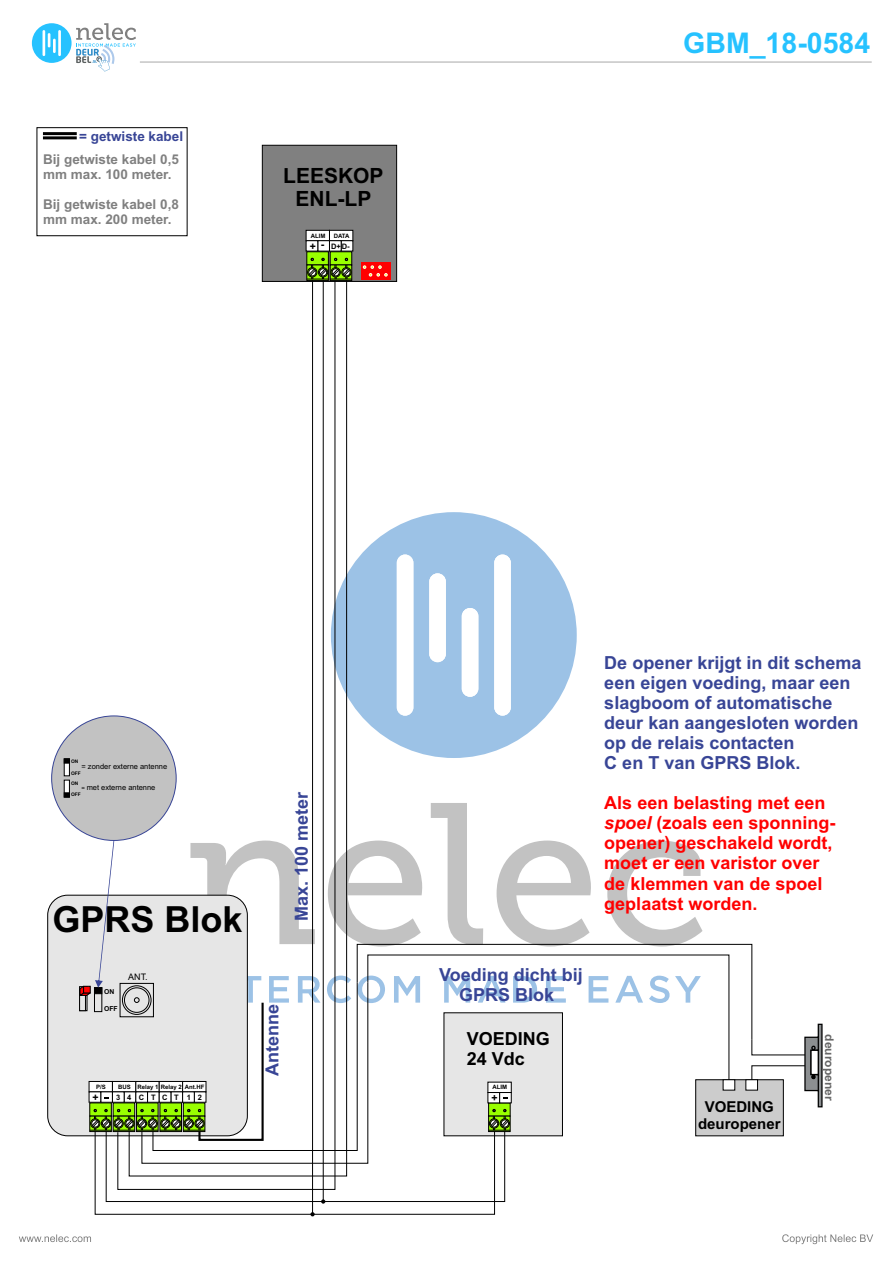
<style>
.page{position:relative;width:893px;height:1263px;background:#fff}
.page>*{position:absolute;margin:0;border:0;box-sizing:border-box;transform-origin:0 0}
.t1{font:700 36px "Arial";color:#000}
.t2{font:700 28.5px "Arial";color:#26c2ff}
.t3{font:700 21px/23.4px "Arial";color:#000;text-align:center}
.t4{font:700 18px/20.1px "Arial";color:#384596;text-align:center}
.t5{font:700 18px/20.1px "Arial";color:#f00}
.t6{font:700 18px/20.1px "Arial";color:#000}
.t7{font:700 15px/16.8px "Arial";color:#000;text-align:center}
.t8{font:700 13.5px/15.1px "Arial";color:#808080}
.t9{font:700 13.5px "Arial";color:#384596}
.t10{font:700 12px "Arial";color:#666}
.t11{font:700 10.5px "Arial";color:#000}
.t12{font:9px "Arial";color:#000}
.t13{font:7.5px "Arial";color:#000}
.t14{font:700 7.5px "Arial";letter-spacing:.91em;color:#000}
.t15{font:700 6.75px "Arial";color:#000}
.t16{font:700 6px "Arial";color:#000}
.t17{font:700 4.8px/9.8px "Arial";color:#000}
.s1{font-size:10.5px}
.s2{font-size:6px}
.s3{font-style:italic}
</style>
<div class="page">
<svg style="left:19px;top:1234px;width:72px;height:8px"></svg>
<svg style="left:782px;top:1234px;width:91px;height:10px"></svg>
<hr style="left:140px;top:61px;width:732px;height:2px;background:#ccc">
<svg style="left:347px;top:512px;width:230px;height:246px;fill:#9cc2e6"></svg>
<div style="left:397px;top:554px;width:16px;height:162px;background:#fff;border-radius:8px"></div>
<div style="left:429px;top:573px;width:17px;height:89px;background:#fff;border-radius:8px"></div>
<div style="left:494px;top:554px;width:17px;height:162px;background:#fff;border-radius:8px"></div>
<div style="left:462px;top:608px;width:16px;height:89px;background:#fff;border-radius:8px"></div>
<div style="left:32px;top:23px;width:40px;height:40px;background:#26c2ff;border-radius:50%"></div>
<hr style="left:43px;top:30px;width:2px;height:26px;background:#fff">
<svg style="left:48px;top:33px;width:2px;height:14px"></svg>
<hr style="left:58px;top:30px;width:3px;height:26px;background:#fff">
<hr style="left:53px;top:39px;width:3px;height:14px;background:#fff">
<svg style="left:76px;top:23px;width:60px;height:49px"></svg>
<div style="left:51px;top:715px;width:126px;height:126px;background:#c2c2c2;border:1px solid #384596;border-radius:50%"></div>
<svg style="left:262px;top:145px;width:135px;height:137px;background:#827f76"></svg>
<svg style="left:37px;top:127px;width:150px;height:109px"></svg>
<hr style="left:43px;top:132px;width:34px;height:3px;background:#000">
<hr style="left:43px;top:136px;width:34px;height:3px;background:#000">
<div style="left:47px;top:895px;width:201px;height:241px;background:#e6e6e6;border:1px solid #000;border-radius:20px"></div>
<svg style="left:64px;top:758px;width:6px;height:39px"></svg>
<svg style="left:336px;top:280px;width:11px;height:897px"></svg>
<svg style="left:117px;top:280px;width:219px;height:910px"></svg>
<div style="left:106px;top:1131px;width:399px;height:71px;border:1px solid #000"></div>
<div style="left:95px;top:1131px;width:400px;height:84px;border:1px solid #000"></div>
<hr style="left:323px;top:280px;width:1px;height:921px;background:#000">
<hr style="left:312px;top:280px;width:1px;height:934px;background:#000">
<svg style="left:310px;top:1212px;width:5px;height:4px"></svg>
<svg style="left:321px;top:1199px;width:4px;height:4px"></svg>
<svg style="left:79px;top:840px;width:744px;height:324px"></svg>
<p class="t9" style="left:79px;top:131px;width:105px">= getwiste kabel</p>
<p class="t8" style="left:43px;top:153px;width:137px">Bij getwiste kabel 0,5 mm max. 100 meter.</p>
<p class="t8" style="left:43px;top:198px;width:137px">Bij getwiste kabel 0,8 mm max. 200 meter.</p>
<p class="t3" style="left:283px;top:166px;width:102px">LEESKOP<br>ENL-LP</p>
<p class="t16" style="left:311px;top:234px;width:16px">ALIM</p>
<p class="t16" style="left:334px;top:234px;width:17px">DATA</p>
<p class="t14" style="left:310px;top:243px;width:42px"><span class="s1">+ -</span> D+D-</p>
<h2 class="t2" style="left:683px;top:33px;width:188px">GBM_18-0584</h2>
<p class="t17" style="left:71px;top:757px;width:9px">ON</p>
<p class="t17" style="left:71px;top:769px;width:11px">OFF<br>ON</p>
<p class="t17" style="left:71px;top:790px;width:11px">OFF</p>
<p class="t13" style="left:82px;top:764px;width:87px">= zonder externe antenne</p>
<p class="t13" style="left:82px;top:785px;width:75px"><span class="s2">=</span> met externe antenne</p>
<h1 class="t1" style="left:52px;top:905px;width:192px">GPRS Blok</h1>
<p class="t15" style="left:104px;top:989px;width:12px">ON</p>
<p class="t15" style="left:104px;top:1005px;width:15px">OFF</p>
<p class="t12" style="left:128px;top:973px;width:21px">ANT.</p>
<p class="t16" style="left:96px;top:1085px;width:11px">P/S</p>
<p class="t16" style="left:118px;top:1085px;width:88px">BUS Relay 1 Relay 2 Ant.HF</p>
<p class="t11" style="left:93px;top:1093px;width:8px">+</p>
<p class="t14" style="left:116px;top:1094px;width:87px">34CTCT 12</p>
<p class="t4" style="left:293px;top:921px;width:131px;rotate:-90deg">Max. 100 meter</p>
<p class="t4" style="left:264px;top:1076px;width:73px;rotate:-90deg">Antenne</p>
<p class="t4" style="left:439px;top:966px;width:145px">Voeding dicht bij<br>GPRS Blok</p>
<p class="t6" style="left:467px;top:1030px;width:85px">VOEDING<br>24 Vdc</p>
<p class="t16" style="left:493px;top:1084px;width:16px">ALIM</p>
<p class="t4" style="left:604px;top:654px;width:259px;text-align:left">De opener krijgt in dit schema een eigen voeding, maar een slagboom of automatische deur kan aangesloten worden op de relais contacten<br>C en T van GPRS Blok.</p>
<p class="t5" style="left:604px;top:794px;width:233px">Als een belasting met een <span class="s3">spoel</span> (zoals een sponning&shy;opener) geschakeld wordt, moet er een varistor over de klemmen van de spoel geplaatst worden.</p>
<p class="t7" style="left:698px;top:1100px;width:84px">VOEDING deuropener</p>
<p class="t10" style="left:834px;top:1034px;width:68px;rotate:90deg">deuropener</p>
</div>
